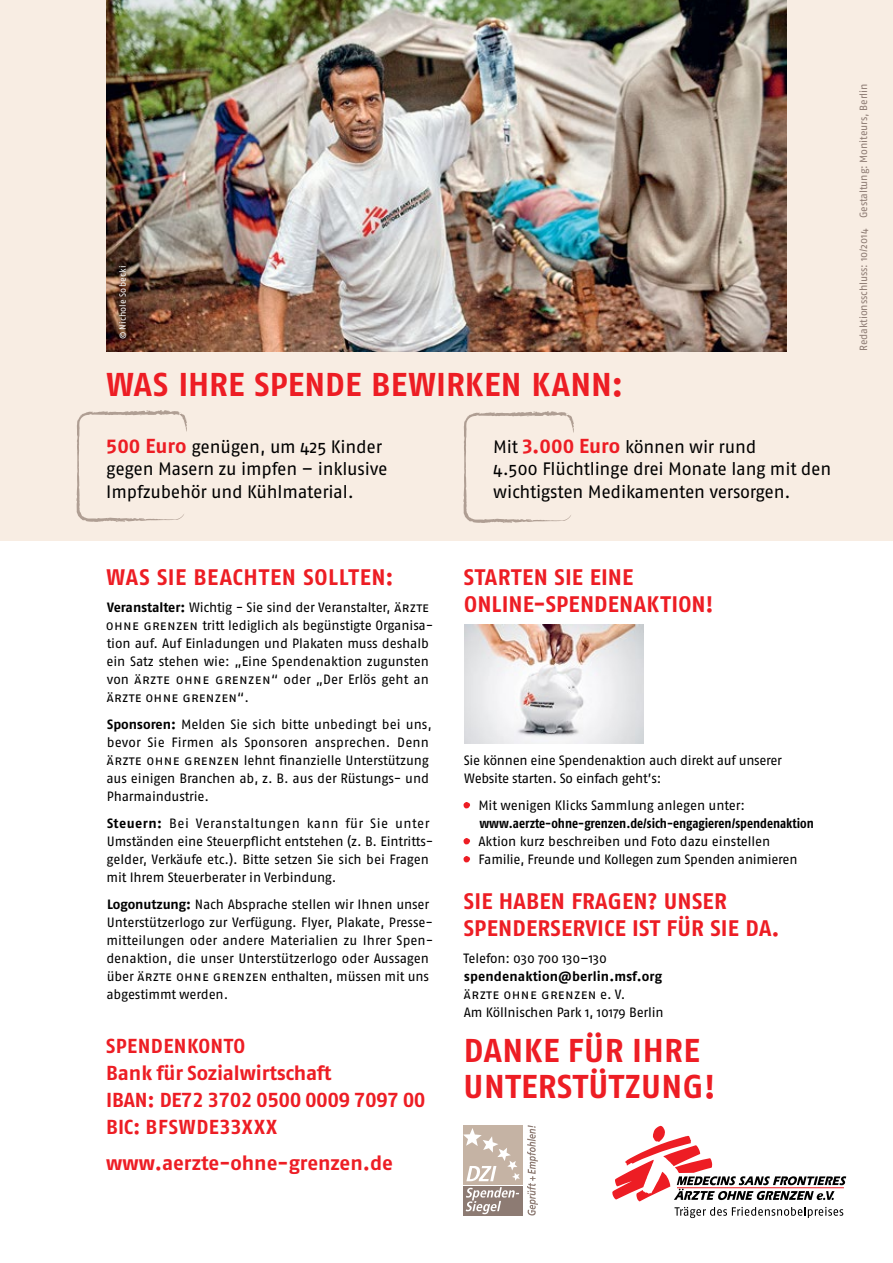
<style>
.page{position:relative;width:893px;height:1263px;background:#fff}
.page>*{position:absolute;margin:0;border:0;box-sizing:border-box;transform-origin:0 0}
.t1{font:700 33px/36px "Fago OT";letter-spacing:.015em;color:#ed1d24}
.t2{font:700 22.5px/27px "Fago OT";letter-spacing:.01em;color:#ed1d24}
.t3{font:700 20.25px/27px "Fago OT";letter-spacing:-.005em;color:#ed1d24}
.t4{font:18px/22.5px "Fago OT";letter-spacing:-.015em;color:#000}
.t5{font:13.5px/18px "Fago OT";letter-spacing:-.005em;color:#000}
.t6{font:700 condensed 13.5px "Fago OT";color:#000}
.t7{font:700 13.5px "Fago OT";letter-spacing:.01em;color:#000}
.t8{font:10.5px "Fago OT";letter-spacing:-.005em;color:#8d7b73}
.t9{font:9px "Fago OT";letter-spacing:.025em;color:#fff}
.s1{font-weight:700;font-size:20.25px;color:#ed1d24}
.s2{font-weight:700}
</style>
<div class="page">
<div style="left:0;top:0;width:893px;height:540px;background:#f8ede3"></div>
<svg style="left:463px;top:802px;width:7px;height:6px"></svg>
<svg style="left:463px;top:838px;width:7px;height:6px"></svg>
<svg style="left:463px;top:856px;width:7px;height:6px"></svg>
<svg style="left:77px;top:410px;width:110px;height:112px"></svg>
<svg style="left:463px;top:411px;width:111px;height:112px"></svg>
<img style="left:465px;top:624px;width:179px;height:120px">
<img style="left:106px;top:0;width:680px;height:351px">
<div style="left:116px;top:262px;width:14px;height:81px;background:#000;opacity:.5"></div>
<svg style="left:612px;top:1126px;width:234px;height:75px"></svg>
<svg style="left:674px;top:1207px;width:169px;height:11px"></svg>
<div style="left:463px;top:1125px;width:60px;height:59px;background:#c5b3a4"></div>
<div style="left:463px;top:1186px;width:60px;height:29px;background:#8d7b73"></div>
<svg style="left:466px;top:1187px;width:53px;height:27px"></svg>
<svg style="left:463px;top:1128px;width:57px;height:53px"></svg>
<svg style="left:527px;top:1125px;width:11px;height:90px"></svg>
<p class="t9" style="left:117px;top:339px;width:75px;rotate:-90deg">© Nichole Sobecki</p>
<h1 class="t1" style="left:106px;top:367px;width:518px">WAS IHRE SPENDE BEWIRKEN KANN:</h1>
<h3 class="t4" style="left:106px;top:435px;width:283px"><span class="s1">500 Euro</span> genügen, um 425 Kinder gegen Masern zu impfen – inklusive<br>Impfzubehör und Kühlmaterial.</h3>
<h3 class="t4" style="left:493px;top:435px;width:340px">Mit <span class="s1">3.000 Euro</span> können wir rund<br>4.500 Flüchtlinge drei Monate lang mit den wichtigsten Medikamenten versorgen.</h3>
<h2 class="t2" style="left:107px;top:564px;width:288px">WAS SIE BEACHTEN SOLLTEN:</h2>
<p class="t5" style="left:106px;top:598px;width:329px"><span class="s2">Veranstalter:</span> Wichtig - Sie sind der Veranstalter, ärzte ohne grenzen tritt lediglich als begünstigte Organisa&shy;tion auf. Auf Einladungen und Plakaten muss deshalb ein Satz stehen wie: „Eine Spendenaktion zugunsten von ärzte ohne grenzen“ oder „Der Erlös geht an ärzte ohne grenzen“.</p>
<p class="t5" style="left:106px;top:715px;width:327px"><span class="s2">Sponsoren:</span> Melden Sie sich bitte unbedingt bei uns, bevor Sie Firmen als Sponsoren ansprechen. Denn ärzte ohne grenzen lehnt finanzielle Unterstützung aus einigen Branchen ab, z. B. aus der Rüstungs- und Pharmaindustrie.</p>
<p class="t5" style="left:106px;top:814px;width:328px"><span class="s2">Steuern:</span> Bei Veranstaltungen kann für Sie unter Umständen eine Steuerpflicht entstehen (z. B. Eintritts&shy;gelder, Verkäufe etc.). Bitte setzen Sie sich bei Fragen mit Ihrem Steuerberater in Verbindung.</p>
<p class="t5" style="left:106px;top:895px;width:329px"><span class="s2">Logonutzung:</span> Nach Absprache stellen wir Ihnen unser Unterstützerlogo zur Verfügung. Flyer, Plakate, Presse&shy;mitteilungen oder andere Materialien zu Ihrer Spen&shy;denaktion, die unser Unterstützerlogo oder Aussagen über ärzte ohne grenzen enthalten, müssen mit uns abgestimmt werden.</p>
<h3 class="t3" style="left:106px;top:1032px;width:321px">SPENDENKONTO<br>Bank für Sozialwirtschaft<br>IBAN: DE72 3702 0500 0009 7097 00<br>BIC: BFSWDE33XXX</h3>
<h3 class="t3" style="left:106px;top:1149px;width:288px">www.aerzte-ohne-grenzen.de</h3>
<h2 class="t2" style="left:464px;top:564px;width:251px">STARTEN SIE EINE<br>ONLINE-SPENDENAKTION!</h2>
<p class="t5" style="left:464px;top:751px;width:320px">Sie können eine Spendenaktion auch direkt auf unserer<br>Website starten. So einfach geht’s:</p>
<p class="t5" style="left:478px;top:796px;width:268px">Mit wenigen Klicks Sammlung anlegen unter:</p>
<p class="t6" style="left:479px;top:815px;width:336px">www.aerzte-ohne-grenzen.de/sich-engagieren/spendenaktion</p>
<p class="t5" style="left:478px;top:832px;width:321px">Aktion kurz beschreiben und Foto dazu einstellen<br>Familie, Freunde und Kollegen zum Spenden animieren</p>
<h2 class="t2" style="left:464px;top:888px;width:317px">SIE HABEN FRAGEN? UNSER<br>SPENDERSERVICE IST FÜR SIE DA.</h2>
<p class="t5" style="left:464px;top:949px;width:145px">Telefon: 030 700 130–130</p>
<p class="t7" style="left:464px;top:968px;width:199px">spendenaktion@berlin.msf.org</p>
<p class="t5" style="left:464px;top:985px;width:202px">Ärzte ohne G renzen e. V.<br>Am Köllnischen Park 1, 10179 Berlin</p>
<h1 class="t1" style="left:464px;top:1032px;width:254px">DANKE FÜR IHRE<br>UNTERSTÜTZUNG!</h1>
<p class="t8" style="left:857px;top:351px;width:269px;rotate:-90deg">Redaktionsschluss: 10/2014 Gestaltung: Moniteurs, Berlin</p>
</div>
